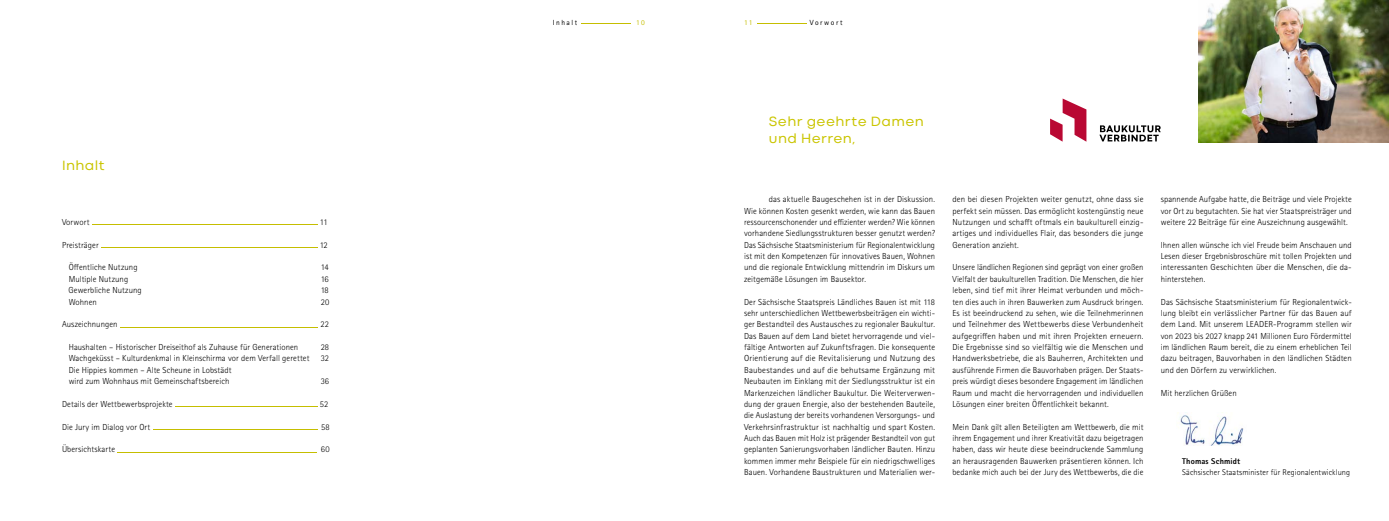
<style>
.page{position:relative;width:1389px;height:521px;background:#fff}
.page>*{position:absolute;margin:0;border:0;box-sizing:border-box;transform-origin:0 0}
.A4_H_Vorwort_P{font:14px/17.5px "Codec Cold";letter-spacing:.03em;color:#cac500}
.A4_H_Texte_p_fließtext{font:300 8.75px/11.4px "Rotis Sans Serif Pro";letter-spacing:.01em;color:#000;text-align:justify}
.A4_H_Texte_p_fließtext-2{font:300 8.31px "Rotis Sans Serif Pro";letter-spacing:.01em;color:#000}
.A4_H_Texte_p_fließtext-3{font:800 8.31px "Rotis Sans Serif Pro";letter-spacing:.015em;color:#000}
.t1{font:7.44px "Rotis Sans Serif Pro";letter-spacing:.2em;color:#000}
.t2{font:7.44px "Rotis Sans Serif Pro";color:#c5be00}
</style>
<div class="page">
<img style="left:1199px;top:0;width:190px;height:142px">
<hr style="left:582px;top:23px;width:49px;height:1px;background:#c5be00">
<hr style="left:757px;top:23px;width:50px;height:1px;background:#c5be00">
<hr style="left:92px;top:225px;width:226px;height:1px;background:#c5be00">
<hr style="left:101px;top:247px;width:216px;height:1px;background:#c5be00">
<hr style="left:120px;top:327px;width:198px;height:1px;background:#c5be00">
<hr style="left:175px;top:407px;width:143px;height:1px;background:#c5be00">
<hr style="left:153px;top:429px;width:165px;height:1px;background:#c5be00">
<hr style="left:117px;top:452px;width:199px;height:1px;background:#c5be00">
<svg style="left:1050px;top:99px;width:36px;height:43px"></svg>
<svg style="left:1099px;top:125px;width:62px;height:16px"></svg>
<img style="left:1180px;top:415px;width:64px;height:31px">
<p class="A4_H_Vorwort_P" style="left:62px;top:157px;width:44px">Inhalt</p>
<p class="A4_H_Texte_p_fließtext" style="left:62px;top:216px;width:29px">Vorwort</p>
<p class="A4_H_Texte_p_fließtext" style="left:320px;top:216px;width:9px">11</p>
<p class="A4_H_Texte_p_fließtext" style="left:62px;top:239px;width:38px">Preisträger</p>
<p class="A4_H_Texte_p_fließtext" style="left:320px;top:239px;width:10px">12</p>
<p class="A4_H_Texte_p_fließtext" style="left:69px;top:262px;width:70px">Öffentliche Nutzung</p>
<p class="A4_H_Texte_p_fließtext" style="left:321px;top:262px;width:10px">14</p>
<p class="A4_H_Texte_p_fließtext" style="left:69px;top:273px;width:61px">Multiple Nutzung</p>
<p class="A4_H_Texte_p_fließtext" style="left:321px;top:273px;width:10px">16</p>
<p class="A4_H_Texte_p_fließtext" style="left:69px;top:285px;width:75px">Gewerbliche Nutzung</p>
<p class="A4_H_Texte_p_fließtext" style="left:321px;top:285px;width:10px">18</p>
<p class="A4_H_Texte_p_fließtext" style="left:69px;top:296px;width:30px">Wohnen</p>
<p class="A4_H_Texte_p_fließtext" style="left:321px;top:296px;width:10px">20</p>
<p class="A4_H_Texte_p_fließtext" style="left:62px;top:319px;width:57px">Auszeichnungen</p>
<p class="A4_H_Texte_p_fließtext" style="left:321px;top:319px;width:10px">22</p>
<p class="A4_H_Texte_p_fließtext" style="left:69px;top:342px;width:231px">Haushalten – Historischer Dreiseithof als Zuhause für Generationen</p>
<p class="A4_H_Texte_p_fließtext" style="left:321px;top:342px;width:10px">28</p>
<p class="A4_H_Texte_p_fließtext" style="left:69px;top:353px;width:242px">Wachgeküsst – Kulturdenkmal in Kleinschirma vor dem Verfall gerettet</p>
<p class="A4_H_Texte_p_fließtext" style="left:321px;top:353px;width:10px">32</p>
<p class="A4_H_Texte_p_fließtext" style="left:69px;top:364px;width:164px">Die Hippies kommen – Alte Scheune in Lobstädt</p>
<p class="A4_H_Texte_p_fließtext" style="left:69px;top:376px;width:162px">wird zum Wohnhaus mit Gemeinschaftsbereich</p>
<p class="A4_H_Texte_p_fließtext" style="left:321px;top:376px;width:10px">36</p>
<p class="A4_H_Texte_p_fließtext" style="left:62px;top:398px;width:112px">Details der Wettbewerbsprojekte</p>
<p class="A4_H_Texte_p_fließtext" style="left:320px;top:398px;width:10px">52</p>
<p class="A4_H_Texte_p_fließtext" style="left:62px;top:421px;width:90px">Die Jury im Dialog vor Ort</p>
<p class="A4_H_Texte_p_fließtext" style="left:321px;top:421px;width:10px">58</p>
<p class="A4_H_Texte_p_fließtext" style="left:62px;top:444px;width:55px">Übersichtskarte</p>
<p class="A4_H_Texte_p_fließtext" style="left:321px;top:444px;width:10px">60</p>
<p class="t1" style="left:553px;top:18px;width:26px">Inhalt</p>
<p class="t1" style="left:810px;top:18px;width:34px">Vorwort</p>
<p class="t2" style="left:636px;top:18px;width:10px">10</p>
<p class="t2" style="left:744px;top:18px;width:10px">11</p>
<p class="A4_H_Vorwort_P" style="left:769px;top:112px;width:156px">Sehr geehrte Damen und Herren,</p>
<p class="A4_H_Texte_p_fließtext" style="left:744px;top:194px;width:193px;text-indent:25px">das aktuelle Baugeschehen ist in der Diskussion.<br>Wie können Kosten gesenkt werden, wie kann das Bauen ressourcenschonender und effizienter werden? Wie können vorhandene Siedlungsstrukturen besser genutzt werden?<br>Das Sächsische Staatsministerium für Regionalentwicklung ist mit den Kompetenzen für innovatives Bauen, Wohnen und die regionale Entwicklung mittendrin im Diskurs um zeitgemäße Lösungen im Bausektor.</p>
<p class="A4_H_Texte_p_fließtext" style="left:744px;top:296px;width:193px">Der Sächsische Staatspreis Ländliches Bauen ist mit 118 sehr unterschiedlichen Wettbewerbsbeiträgen ein wichti&shy;ger Bestandteil des Austausches zu regionaler Baukultur.<br>Das Bauen auf dem Land bietet hervorragende und viel&shy;fältige Antworten auf Zukunftsfragen. Die konsequente Orientierung auf die Revitalisierung und Nutzung des Baubestandes und auf die behutsame Ergänzung mit Neubauten im Einklang mit der Siedlungsstruktur ist ein Markenzeichen ländlicher Baukultur. Die Weiterverwen&shy;dung der grauen Energie, also der bestehenden Bauteile, die Auslastung der bereits vorhandenen Versorgungs- und Verkehrsinfrastruktur ist nachhaltig und spart Kosten.<br>Auch das Bauen mit Holz ist prägender Bestandteil von gut geplanten Sanierungsvorhaben ländlicher Bauten. Hinzu kommen immer mehr Beispiele für ein niedrigschwelliges Bauen. Vorhandene Baustrukturen und Materialien wer-</p>
<p class="A4_H_Texte_p_fließtext" style="left:952px;top:194px;width:192px">den bei diesen Projekten weiter genutzt, ohne dass sie perfekt sein müssen. Das ermöglicht kostengünstig neue Nutzungen und schafft oftmals ein baukulturell einzig&shy;artiges und individuelles Flair, das besonders die junge Generation anzieht.</p>
<p class="A4_H_Texte_p_fließtext" style="left:952px;top:262px;width:193px">Unsere ländlichen Regionen sind geprägt von einer großen Vielfalt der baukulturellen Tradition. Die Menschen, die hier leben, sind tief mit ihrer Heimat verbunden und möch&shy;ten dies auch in ihren Bauwerken zum Ausdruck bringen.<br>Es ist beeindruckend zu sehen, wie die Teilnehmerinnen und Teilnehmer des Wettbewerbs diese Verbundenheit aufgegriffen haben und mit ihren Projekten erneuern.<br>Die Ergebnisse sind so vielfältig wie die Menschen und Handwerksbetriebe, die als Bauherren, Architekten und ausführende Firmen die Bauvorhaben prägen. Der Staats&shy;preis würdigt dieses besondere Engagement im ländlichen Raum und macht die hervorragenden und individuellen Lösungen einer breiten Öffentlichkeit bekannt.</p>
<p class="A4_H_Texte_p_fließtext" style="left:952px;top:421px;width:193px">Mein Dank gilt allen Beteiligten am Wettbewerb, die mit ihrem Engagement und ihrer Kreativität dazu beigetragen haben, dass wir heute diese beeindruckende Sammlung an herausragenden Bauwerken präsentieren können. Ich bedanke mich auch bei der Jury des Wettbewerbs, die die</p>
<p class="A4_H_Texte_p_fließtext" style="left:1161px;top:194px;width:192px">spannende Aufgabe hatte, die Beiträge und viele Projekte vor Ort zu begutachten. Sie hat vier Staatspreisträger und weitere 22 Beiträge für eine Auszeichnung ausgewählt.</p>
<p class="A4_H_Texte_p_fließtext" style="left:1161px;top:239px;width:192px">Ihnen allen wünsche ich viel Freude beim Anschauen und Lesen dieser Ergebnisbroschüre mit tollen Projekten und interessanten Geschichten über die Menschen, die da&shy;hinterstehen.</p>
<p class="A4_H_Texte_p_fließtext" style="left:1161px;top:296px;width:193px">Das Sächsische Staatsministerium für Regionalentwick&shy;lung bleibt ein verlässlicher Partner für das Bauen auf dem Land. Mit unserem LEADER-Programm stellen wir von 2023 bis 2027 knapp 241 Millionen Euro Fördermittel im ländlichen Raum bereit, die zu einem erheblichen Teil dazu beitragen, Bauvorhaben in den ländlichen Städten und den Dörfern zu verwirklichen.</p>
<p class="A4_H_Texte_p_fließtext" style="left:1161px;top:387px;width:77px">Mit herzlichen Grüßen</p>
<p class="A4_H_Texte_p_fließtext-3" style="left:1182px;top:456px;width:60px">Thomas Schmidt</p>
<p class="A4_H_Texte_p_fließtext-2" style="left:1182px;top:468px;width:169px">Sächsischer Staatsminister für Regionalentwicklung</p>
</div>
